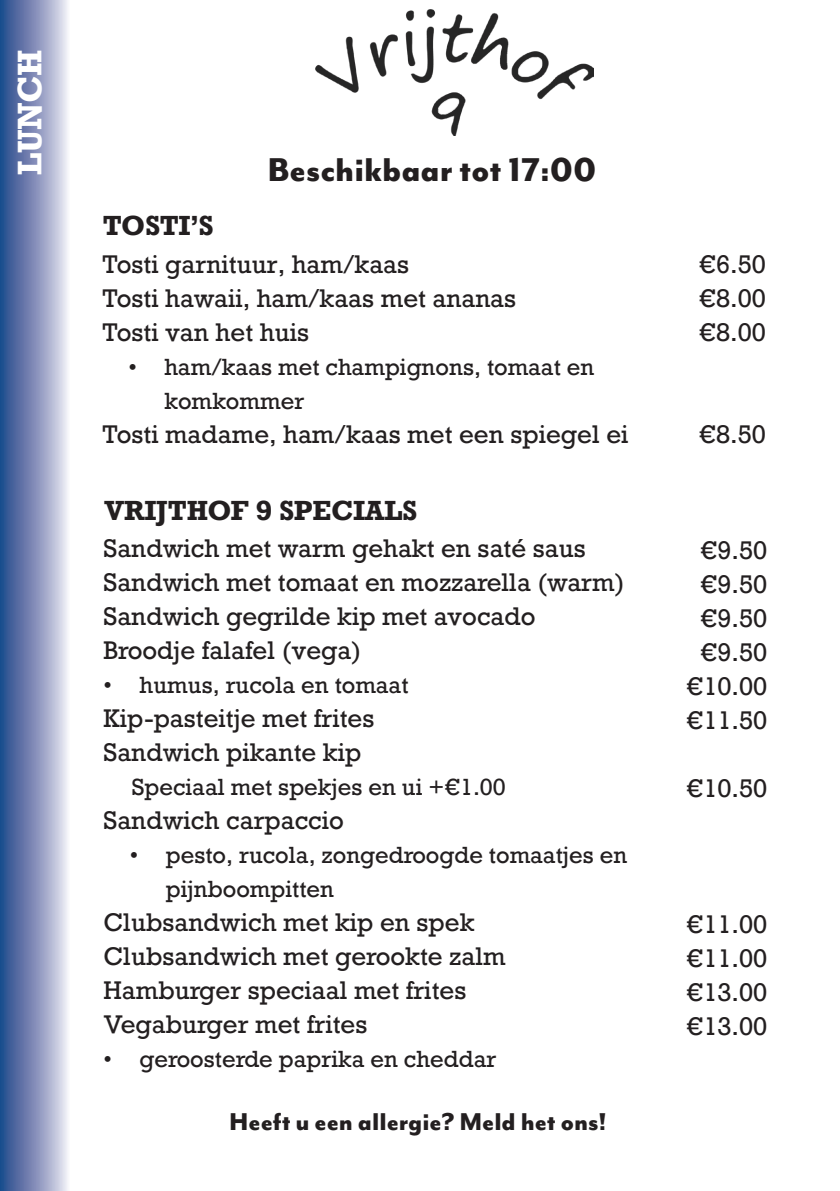
<style>
.page{position:relative;width:840px;height:1191px;background:#fff}
.page>*{position:absolute;margin:0;border:0;box-sizing:border-box;transform-origin:0 0}
.t1{font:800 38px "Mr Eaves Mod OT";color:#231f20}
.t2{font:700 32px "Rockwell";letter-spacing:-.01em;color:#fff}
.t3{font:800 28px "Mr Eaves Mod OT";color:#231f20}
.t4{font:700 26px "Rockwell";color:#231f20}
.t5{font:24px/34px "Rockwell";color:#231f20;text-align:justify}
.t6{font:22px/34px "Rockwell";color:#231f20}
</style>
<div class="page">
<img style="left:315px;top:9px;width:278px;height:126px">
<div style="left:0;top:0;width:70px;height:1191px;background:linear-gradient(to right,#1d4086,#eee8f3)"></div>
<p class="t2" style="left:9px;top:175px;width:126px;rotate:-90deg">LUNCH</p>
<p class="t1" style="left:267px;top:149px;width:330px">Beschikbaar tot 17:00</p>
<p class="t4" style="left:103px;top:209px;width:112px">TOSTI’S</p>
<p class="t5" style="left:102px;top:248px;width:308px">Tosti garnituur, ham/kaas</p>
<p class="t5" style="left:102px;top:282px;width:415px">Tosti hawaii, ham/kaas met ananas</p>
<p class="t5" style="left:102px;top:316px;width:208px">Tosti van het huis</p>
<p class="t6" style="left:164px;top:350px;width:431px;text-indent:-36px">• ham/kaas met champignons, tomaat en komkommer</p>
<p class="t5" style="left:102px;top:418px;width:527px">Tosti madame, ham/kaas met een spiegel ei</p>
<p class="t4" style="left:104px;top:493px;width:314px">VRIJTHOF 9 SPECIALS</p>
<p class="t5" style="left:103px;top:532px;width:483px">Sandwich met warm gehakt en saté saus</p>
<p class="t5" style="left:103px;top:566px;width:522px">Sandwich met tomaat en mozzarella (warm)</p>
<p class="t5" style="left:103px;top:600px;width:433px">Sandwich gegrilde kip met avocado</p>
<p class="t5" style="left:103px;top:634px;width:259px">Broodje falafel (vega)</p>
<p class="t6" style="left:103px;top:669px;width:306px">• humus, rucola en tomaat</p>
<p class="t5" style="left:103px;top:702px;width:272px">Kip-pasteitje met frites</p>
<p class="t5" style="left:103px;top:736px;width:259px">Sandwich pikante kip</p>
<p class="t6" style="left:132px;top:771px;width:375px">Speciaal met spekjes en ui +€1.00</p>
<p class="t5" style="left:103px;top:804px;width:242px">Sandwich carpaccio</p>
<p class="t6" style="left:166px;top:839px;width:462px;text-indent:-36px">• pesto, rucola, zongedroogde tomaatjes en pijnboompitten</p>
<p class="t5" style="left:103px;top:906px;width:372px">Clubsandwich met kip en spek</p>
<p class="t5" style="left:103px;top:940px;width:403px">Clubsandwich met gerookte zalm</p>
<p class="t5" style="left:103px;top:974px;width:364px">Hamburger speciaal met frites</p>
<p class="t5" style="left:103px;top:1008px;width:265px">Vegaburger met frites</p>
<p class="t6" style="left:103px;top:1043px;width:394px">• geroosterde paprika en cheddar</p>
<p class="t3" style="left:229px;top:1107px;width:379px">Heeft u een allergie? Meld het ons!</p>
<p class="t5" style="left:698px;top:248px;width:69px">€6.50 €8.00 €8.00</p>
<p class="t5" style="left:698px;top:418px;width:69px">€8.50</p>
<p class="t5" style="left:685px;top:533px;width:83px;text-align:center">€9.50 €9.50 €9.50 €9.50 €10.00 €11.50</p>
<p class="t5" style="left:685px;top:771px;width:83px">€10.50</p>
<p class="t5" style="left:685px;top:907px;width:83px">€11.00 €11.00 €13.00 €13.00</p>
</div>
